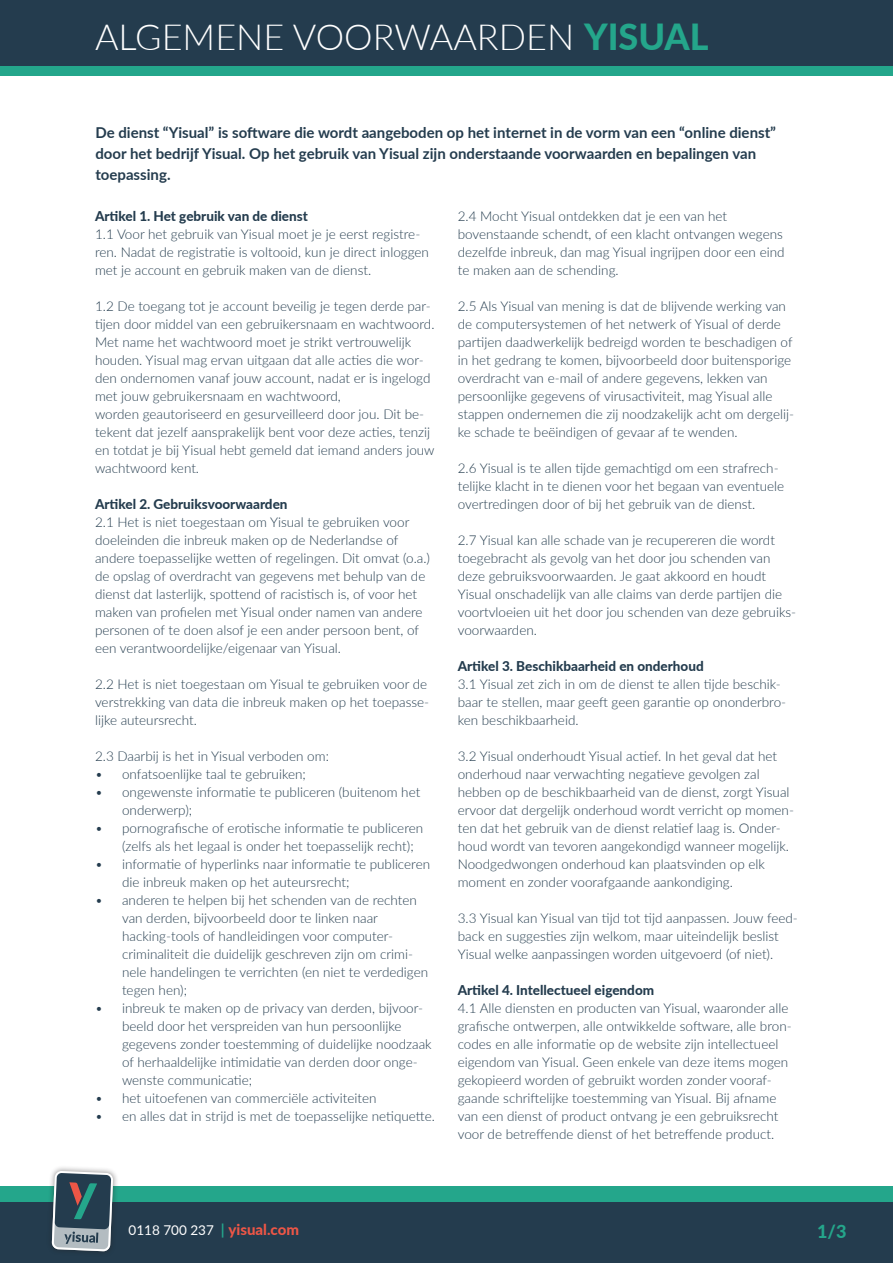
<style>
.page{position:relative;width:893px;height:1263px;background:#fff}
.page>*{position:absolute;margin:0;border:0;box-sizing:border-box;transform-origin:0 0}
.t1{font:300 36px "Lato";color:#fff}
.t2{font:800 18px "Lato";color:#24a68b}
.t3{font:700 15px/21px "Lato";color:#243c4e}
.t4{font:300 13.5px/18px "Lato";color:#243c4e}
.t5{font:800 13.5px "Lato";color:#243c4e}
.t6{font:13.5px "Lato";color:#fff}
.s1{font-weight:800;color:#24a68b}
.s2{font-weight:700;font-size:15px;color:#24a68b}
.s3{font-weight:800;font-size:15px;color:#ee5646}
</style>
<div class="page">
<div style="left:0;top:0;width:893px;height:67px;background:#243c4e"></div>
<div style="left:0;top:67px;width:893px;height:9px;background:#24a68b"></div>
<div style="left:0;top:1202px;width:893px;height:61px;background:#243c4e"></div>
<div style="left:0;top:1186px;width:893px;height:16px;background:#24a68b"></div>
<div style="left:46px;top:1165px;width:73px;height:92px;background:#231f20;opacity:.45"></div>
<svg style="left:52px;top:1171px;width:61px;height:80px"></svg>
<p class="t1" style="left:95px;top:12px;width:615px">ALGEMENE VOORWAARDEN <span class="s1">YISUAL</span></p>
<p class="t3" style="left:95px;top:121px;width:682px">De dienst “Yisual” is software die wordt aangeboden op het internet in de vorm van een “online dienst” door het bedrijf Yisual. Op het gebruik van Yisual zijn onderstaande voorwaarden en bepalingen van toepassing.</p>
<p class="t5" style="left:95px;top:206px;width:214px">Artikel 1. Het gebruik van de dienst</p>
<p class="t4" style="left:95px;top:224px;width:336px">1.1 Voor het gebruik van Yisual moet je je eerst registre&shy;ren. Nadat de registratie is voltooid, kun je direct inloggen met je account en gebruik maken van de dienst.</p>
<p class="t4" style="left:95px;top:296px;width:341px">1.2 De toegang tot je account beveilig je tegen derde par&shy;tijen door middel van een gebruikersnaam en wachtwoord.<br>Met name het wachtwoord moet je strikt vertrouwelijk houden. Yisual mag ervan uitgaan dat alle acties die wor&shy;den ondernomen vanaf jouw account, nadat er is ingelogd met jouw gebruikersnaam en wachtwoord,</p>
<p class="t4" style="left:95px;top:404px;width:341px">worden geautoriseerd en gesurveilleerd door jou. Dit be&shy;tekent dat jezelf aansprakelijk bent voor deze acties, tenzij en totdat je bij Yisual hebt gemeld dat iemand anders jouw wachtwoord kent.</p>
<p class="t5" style="left:95px;top:494px;width:194px">Artikel 2. Gebruiksvoorwaarden</p>
<p class="t4" style="left:95px;top:512px;width:337px">2.1 Het is niet toegestaan om Yisual te gebruiken voor doeleinden die inbreuk maken op de Nederlandse of andere toepasselijke wetten of regelingen. Dit omvat (o.a.) de opslag of overdracht van gegevens met behulp van de dienst dat lasterlijk, spottend of racistisch is, of voor het maken van profielen met Yisual onder namen van andere personen of te doen alsof je een ander persoon bent, of een verantwoordelijke/eigenaar van Yisual.</p>
<p class="t4" style="left:95px;top:674px;width:334px">2.2 Het is niet toegestaan om Yisual te gebruiken voor de</p>
<p class="t4" style="left:95px;top:692px;width:336px">verstrekking van data die inbreuk maken op het toepasse&shy;lijke auteursrecht.</p>
<p class="t4" style="left:95px;top:746px;width:235px">2.3 Daarbij is het in Yisual verboden om:</p>
<p class="t4" style="left:95px;top:764px;width:212px">• onfatsoenlijke taal te gebruiken;</p>
<p class="t4" style="left:122px;top:782px;width:300px;text-indent:-27px">• ongewenste informatie te publiceren (buitenom het onderwerp);</p>
<p class="t4" style="left:122px;top:818px;width:303px;text-indent:-27px">• pornografische of erotische informatie te publiceren (zelfs als het legaal is onder het toepasselijk recht);</p>
<p class="t4" style="left:122px;top:854px;width:310px;text-indent:-27px">• informatie of hyperlinks naar informatie te publiceren die inbreuk maken op het auteursrecht;</p>
<p class="t4" style="left:122px;top:890px;width:308px;text-indent:-27px">• anderen te helpen bij het schenden van de rechten van derden, bijvoorbeeld door te linken naar hacking-tools of handleidingen voor computer&shy;criminaliteit die duidelijk geschreven zijn om crimi&shy;nele handelingen te verrichten (en niet te verdedigen tegen hen);</p>
<p class="t4" style="left:122px;top:998px;width:311px;text-indent:-27px">• inbreuk te maken op de privacy van derden, bijvoor&shy;beeld door het verspreiden van hun persoonlijke gegevens zonder toestemming of duidelijke noodzaak of herhaaldelijke intimidatie van derden door onge&shy;wenste communicatie;</p>
<p class="t4" style="left:95px;top:1088px;width:283px">• het uitoefenen van commerciële activiteiten</p>
<p class="t4" style="left:95px;top:1106px;width:341px">• en alles dat in strijd is met de toepasselijke netiquette.</p>
<p class="t4" style="left:458px;top:206px;width:271px">2.4 Mocht Yisual ontdekken dat je een van het</p>
<p class="t4" style="left:458px;top:224px;width:328px">bovenstaande schendt, of een klacht ontvangen wegens dezelfde inbreuk, dan mag Yisual ingrijpen door een eind te maken aan de schending.</p>
<p class="t4" style="left:458px;top:296px;width:338px">2.5 Als Yisual van mening is dat de blijvende werking van de computersystemen of het netwerk of Yisual of derde partijen daadwerkelijk bedreigd worden te beschadigen of in het gedrang te komen, bijvoorbeeld door buitensporige overdracht van e-mail of andere gegevens, lekken van persoonlijke gegevens of virusactiviteit, mag Yisual alle stappen ondernemen die zij noodzakelijk acht om dergelij&shy;ke schade te beëindigen of gevaar af te wenden.</p>
<p class="t4" style="left:458px;top:458px;width:328px">2.6 Yisual is te allen tijde gemachtigd om een strafrech&shy;telijke klacht in te dienen voor het begaan van eventuele overtredingen door of bij het gebruik van de dienst.</p>
<p class="t4" style="left:458px;top:530px;width:340px">2.7 Yisual kan alle schade van je recupereren die wordt toegebracht als gevolg van het door jou schenden van deze gebruiksvoorwaarden. Je gaat akkoord en houdt Yisual onschadelijk van alle claims van derde partijen die voortvloeien uit het door jou schenden van deze gebruiks&shy;voorwaarden.</p>
<p class="t5" style="left:458px;top:656px;width:247px">Artikel 3. Beschikbaarheid en onderhoud</p>
<p class="t4" style="left:458px;top:674px;width:330px">3.1 Yisual zet zich in om de dienst te allen tijde beschik&shy;baar te stellen, maar geeft geen garantie op ononderbro&shy;ken beschikbaarheid.</p>
<p class="t4" style="left:458px;top:746px;width:338px">3.2 Yisual onderhoudt Yisual actief. In het geval dat het onderhoud naar verwachting negatieve gevolgen zal hebben op de beschikbaarheid van de dienst, zorgt Yisual ervoor dat dergelijk onderhoud wordt verricht op momen&shy;ten dat het gebruik van de dienst relatief laag is. Onder&shy;houd wordt van tevoren aangekondigd wanneer mogelijk.<br>Noodgedwongen onderhoud kan plaatsvinden op elk moment en zonder voorafgaande aankondiging.</p>
<p class="t4" style="left:458px;top:908px;width:342px">3.3 Yisual kan Yisual van tijd tot tijd aanpassen. Jouw feed&shy;back en suggesties zijn welkom, maar uiteindelijk beslist<br>Yisual welke aanpassingen worden uitgevoerd (of niet).</p>
<p class="t5" style="left:458px;top:980px;width:198px">Artikel 4. Intellectueel eigendom</p>
<p class="t4" style="left:458px;top:998px;width:336px">4.1 Alle diensten en producten van Yisual, waaronder alle grafische ontwerpen, alle ontwikkelde software, alle bron&shy;codes en alle informatie op de website zijn intellectueel eigendom van Yisual. Geen enkele van deze items mogen gekopieerd worden of gebruikt worden zonder vooraf&shy;gaande schriftelijke toestemming van Yisual. Bij afname van een dienst of product ontvang je een gebruiksrecht voor de betreffende dienst of het betreffende product.</p>
<p class="t6" style="left:129px;top:1220px;width:172px">0118 700 237 <span class="s2">|</span> <span class="s3">yisual.com</span></p>
<h2 class="t2" style="left:817px;top:1218px;width:31px">1/3</h2>
</div>
